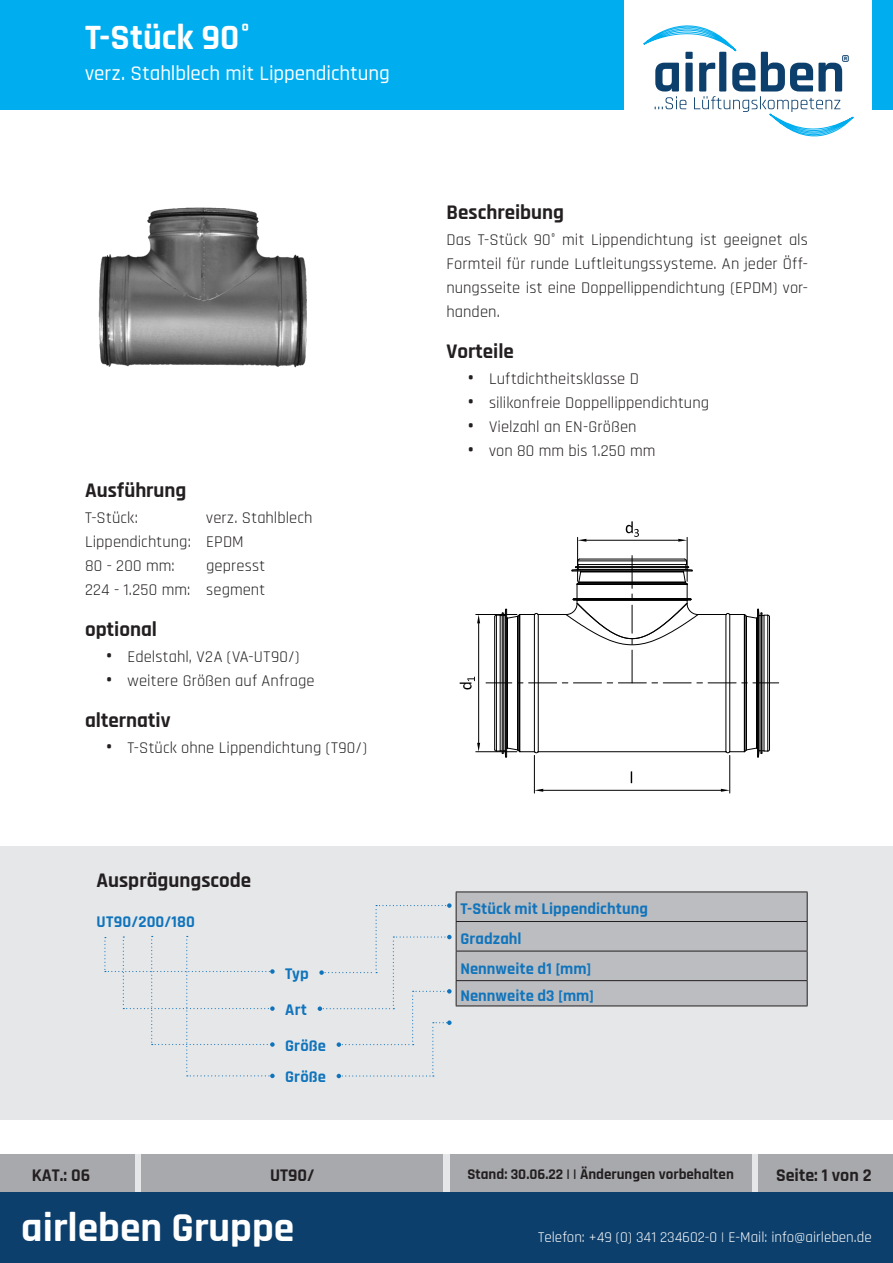
<style>
.page{position:relative;width:893px;height:1263px;background:#fff}
.page>*{position:absolute;margin:0;border:0;box-sizing:border-box;transform-origin:0 0}
.t1{font:700 41.55px "Rajdhani";color:#fff}
.t2{font:700 36px "Rajdhani";color:#fff}
.Text{font:700 21px "Rajdhani";color:#231f20}
.t3{font:500 21px "Rajdhani";letter-spacing:-.005em;color:#fff}
.t4{font:700 18px "Rajdhani";color:#231f20}
.t5{font:16.5px/24px "Rajdhani";letter-spacing:.005em;color:#231f20;text-align:justify}
.List_Nr{font:700 16.5px "Rajdhani";letter-spacing:.005em;color:#1074bc}
.Text-2{font:700 16.5px "Rajdhani";letter-spacing:.005em;color:#1074bc}
.t6{font:15px "Rajdhani";color:#fff}
.t7{font:700 15px "Rajdhani";color:#231f20}
.s1{font-weight:700;font-size:21px}
</style>
<div class="page">
<div style="left:0;top:1154px;width:893px;height:39px;background:#e6e7e9"></div>
<div style="left:758px;top:1154px;width:135px;height:39px;background:#a8a9ad"></div>
<div style="left:0;top:1154px;width:135px;height:39px;background:#a8a9ad"></div>
<div style="left:450px;top:1154px;width:302px;height:39px;background:#a8a9ad"></div>
<div style="left:141px;top:1154px;width:302px;height:39px;background:#a8a9ad"></div>
<div style="left:0;top:0;width:893px;height:109px;background:#00aeef"></div>
<div style="left:625px;top:0;width:247px;height:149px;background:#fff"></div>
<svg style="left:643px;top:26px;width:210px;height:110px"></svg>
<div style="left:0;top:1193px;width:893px;height:70px;background:#0c3f6c"></div>
<div style="left:0;top:846px;width:893px;height:274px;background:#e6e7e9"></div>
<svg style="left:104px;top:936px;width:171px;height:142px"></svg>
<hr style="left:456px;top:891px;width:351px;height:1px;background:#231f20">
<svg style="left:318px;top:892px;width:490px;height:186px"></svg>
<img style="left:98px;top:207px;width:209px;height:161px">
<hr style="left:632px;top:556px;width:1px;height:32px;background:#000">
<svg style="left:486px;top:558px;width:293px;height:200px"></svg>
<hr style="left:573px;top:599px;width:118px;height:1px;background:#000">
<hr style="left:577px;top:600px;width:110px;height:1px;background:#000">
<hr style="left:577px;top:584px;width:110px;height:1px;background:#000">
<hr style="left:578px;top:561px;width:108px;height:1px;background:#000">
<hr style="left:579px;top:582px;width:106px;height:1px;background:#000">
<hr style="left:581px;top:571px;width:102px;height:1px;background:#000">
<hr style="left:476px;top:614px;width:41px;height:1px;background:#000">
<hr style="left:476px;top:751px;width:41px;height:1px;background:#000">
<hr style="left:478px;top:623px;width:1px;height:120px;background:#000">
<svg style="left:477px;top:615px;width:3px;height:8px"></svg>
<svg style="left:477px;top:743px;width:3px;height:9px"></svg>
<svg style="left:460px;top:677px;width:15px;height:12px"></svg>
<hr style="left:577px;top:537px;width:1px;height:44px;background:#000">
<hr style="left:687px;top:537px;width:1px;height:44px;background:#000">
<hr style="left:586px;top:540px;width:92px;height:1px;background:#000">
<svg style="left:578px;top:539px;width:8px;height:3px"></svg>
<svg style="left:678px;top:539px;width:9px;height:3px"></svg>
<svg style="left:626px;top:521px;width:13px;height:16px"></svg>
<hr style="left:534px;top:755px;width:1px;height:38px;background:#000">
<hr style="left:729px;top:755px;width:1px;height:38px;background:#000">
<hr style="left:543px;top:790px;width:178px;height:1px;background:#000">
<svg style="left:534px;top:789px;width:9px;height:3px"></svg>
<svg style="left:721px;top:789px;width:9px;height:3px"></svg>
<svg style="left:631px;top:771px;width:1px;height:12px"></svg>
<p class="t2" style="left:85px;top:15px;width:168px">T-Stück 90°</p>
<p class="t3" style="left:85px;top:61px;width:306px">verz. Stahlblech mit Lippendichtung</p>
<p class="Text" style="left:85px;top:477px;width:103px">Ausführung</p>
<p class="t5" style="left:85px;top:506px;width:55px">T-Stück:</p>
<p class="t5" style="left:206px;top:506px;width:108px">verz. Stahlblech</p>
<p class="t5" style="left:85px;top:530px;width:160px">Lippendichtung: EPDM</p>
<p class="t5" style="left:85px;top:554px;width:91px">80 - 200 mm:</p>
<p class="t5" style="left:206px;top:554px;width:61px">gepresst</p>
<p class="t5" style="left:85px;top:578px;width:182px">224 - 1.250 mm: segment</p>
<p class="Text" style="left:85px;top:616px;width:74px">optional</p>
<p class="t5" style="left:106px;top:645px;width:195px"><span class="s1">•</span> Edelstahl, V2A (VA-UT90/)</p>
<p class="t5" style="left:106px;top:669px;width:210px"><span class="s1">•</span> weitere Größen auf Anfrage</p>
<p class="Text" style="left:85px;top:707px;width:87px">alternativ</p>
<p class="t5" style="left:106px;top:736px;width:262px"><span class="s1">•</span> T-Stück ohne Lippendichtung (T90/)</p>
<p class="Text" style="left:96px;top:867px;width:156px">Ausprägungscode</p>
<p class="Text-2" style="left:96px;top:911px;width:100px">UT90/200/180</p>
<p class="Text-2" style="left:285px;top:964px;width:25px">Typ</p>
<p class="Text-2" style="left:285px;top:1000px;width:23px">Art</p>
<p class="Text-2" style="left:285px;top:1035px;width:42px">Größe</p>
<p class="Text-2" style="left:285px;top:1067px;width:42px">Größe</p>
<p class="Text" style="left:446px;top:200px;width:119px">Beschreibung</p>
<p class="t5" style="left:446px;top:229px;width:363px">Das T-Stück 90° mit Lippendichtung ist geeignet als Formteil für runde Luftleitungssysteme. An jeder Öff&shy;nungsseite ist eine Doppellippendichtung (EPDM) vor&shy;handen.</p>
<p class="Text" style="left:446px;top:339px;width:69px">Vorteile</p>
<p class="t5" style="left:468px;top:367px;width:173px"><span class="s1">•</span> Luftdichtheitsklasse D</p>
<p class="t5" style="left:468px;top:391px;width:243px"><span class="s1">•</span> silikonfreie Doppellippendichtung</p>
<p class="t5" style="left:468px;top:415px;width:170px"><span class="s1">•</span> Vielzahl an EN-Größen</p>
<p class="t5" style="left:468px;top:439px;width:189px"><span class="s1">•</span> von 80 mm bis 1.250 mm</p>
<p class="List_Nr" style="left:460px;top:899px;width:189px">T-Stück mit Lippendichtung</p>
<p class="List_Nr" style="left:460px;top:929px;width:63px">Gradzahl</p>
<p class="List_Nr" style="left:460px;top:958px;width:132px">Nennweite d1 [mm]</p>
<p class="List_Nr" style="left:460px;top:986px;width:135px">Nennweite d3 [mm]</p>
<p class="t4" style="left:32px;top:1164px;width:60px">KAT.: 06</p>
<p class="t4" style="left:270px;top:1164px;width:46px">UT90/</p>
<p class="t7" style="left:467px;top:1165px;width:268px">Stand: 30.06.22 | | Änderungen vorbehalten</p>
<p class="t4" style="left:776px;top:1164px;width:97px">Seite: 1 von 2</p>
<h1 class="t1" style="left:21px;top:1202px;width:275px">airleben Gruppe</h1>
<p class="t6" style="left:538px;top:1228px;width:335px">Telefon: +49 (0) 341 234602-0 | E-Mail: info@airleben.de</p>
</div>
